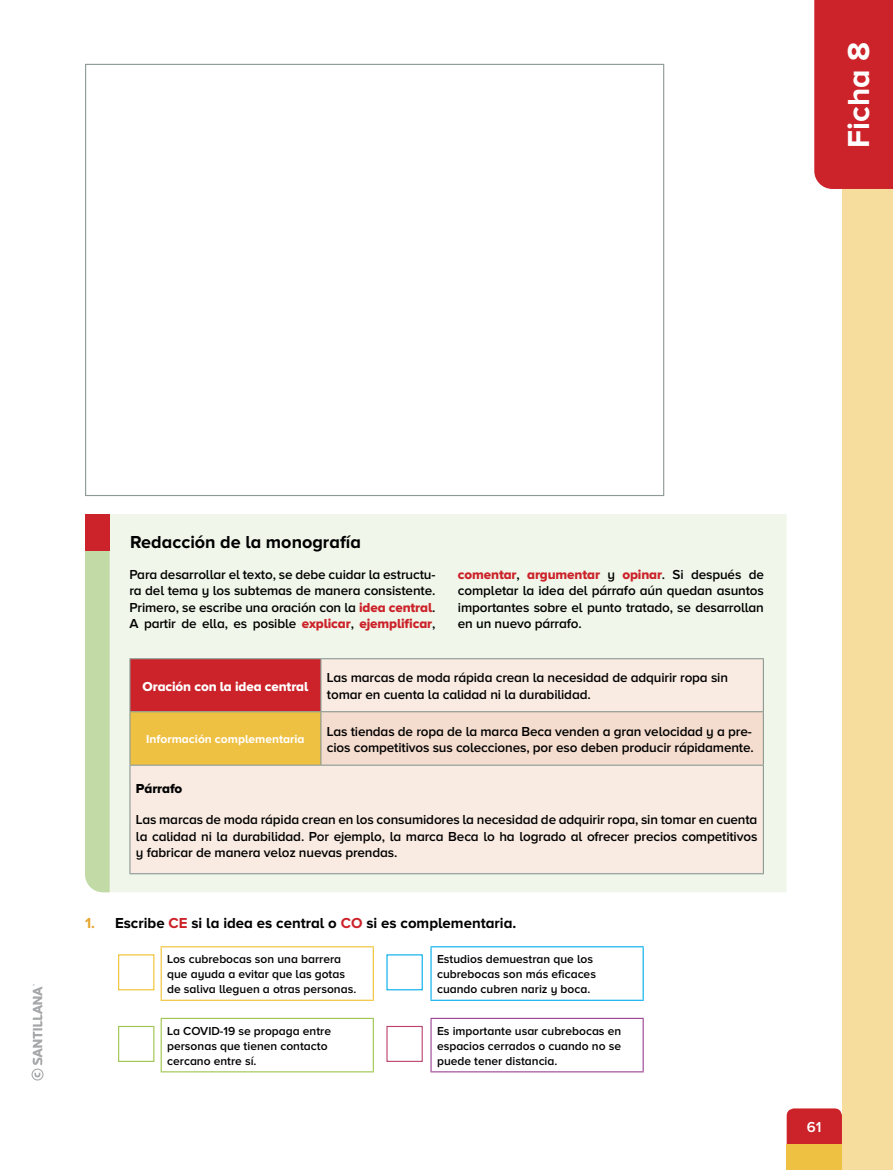
<style>
.page{position:relative;width:893px;height:1170px;background:#fff}
.page>*{position:absolute;margin:0;border:0;box-sizing:border-box;transform-origin:0 0}
.t1{font:700 31.5px "Proxima Nova A";color:#fff}
.t2{font:700 18px "Proxima Nova A";color:#000}
.t3{font:700 15px "Proxima Nova A";color:#000}
.t4{font:600 15px "Proxima Nova A";color:#fff}
.t5{font:600 13.5px/16.5px "Proxima Nova A";letter-spacing:-.01em;color:#000;text-align:justify}
.t6{font:13.5px "Proxima Nova A Extrabld";letter-spacing:-.01em;color:#cc2229}
.t7{font:13.5px "Proxima Nova A Extrabld";letter-spacing:-.01em;color:#fff}
.t8{font:13.5px "Proxima Nova A Extrabld";letter-spacing:-.01em;color:#000}
.t9{font:600 12px/15px "Proxima Nova A";color:#000}
.t10{font:700 12px "Proxima Nova A";color:#fff}
.s1{font-family:"Proxima Nova A Extrabld";font-weight:400;color:#cc2229}
.s2{font-family:"Proxima Nova A";font-weight:600;color:#000}
.s3{color:#e6a630}
.s4{color:#cc2229}
</style>
<div class="page">
<div style="left:842px;top:0;width:51px;height:1169px;background:#f7dd9d"></div>
<div style="left:787px;top:1108px;width:55px;height:36px;background:#cc2229"></div>
<div style="left:787px;top:1144px;width:55px;height:25px;background:#efc143"></div>
<div style="left:814px;top:0;width:79px;height:189px;background:#cc2229"></div>
<div style="left:85px;top:64px;width:579px;height:432px;background:#fff;border:1px solid #8b9a94"></div>
<div style="left:110px;top:514px;width:677px;height:378px;background:#f0f6ea"></div>
<div style="left:85px;top:550px;width:25px;height:342px;background:#c1daa6"></div>
<div style="left:85px;top:514px;width:25px;height:36px;background:#cc2229"></div>
<svg style="left:131px;top:659px;width:632px;height:214px;background:#f3d6cf"></svg>
<div style="left:130px;top:711px;width:191px;height:54px;background:#efc143"></div>
<div style="left:321px;top:711px;width:442px;height:54px;background:#f4dcce"></div>
<hr style="left:763px;top:765px;width:1px;height:108px;background:#8b9a94">
<hr style="left:129px;top:658px;width:192px;height:1px;background:#8b9a94">
<hr style="left:129px;top:659px;width:2px;height:52px;background:#8b9a94">
<hr style="left:320px;top:659px;width:1px;height:52px;background:#8b9a94">
<hr style="left:129px;top:711px;width:192px;height:1px;background:#8b9a94">
<hr style="left:129px;top:712px;width:2px;height:52px;background:#8b9a94">
<hr style="left:320px;top:712px;width:1px;height:52px;background:#8b9a94">
<hr style="left:129px;top:764px;width:192px;height:1px;background:#8b9a94">
<hr style="left:129px;top:765px;width:2px;height:108px;background:#8b9a94">
<hr style="left:321px;top:764px;width:443px;height:1px;background:#8b9a94">
<hr style="left:129px;top:873px;width:192px;height:1px;background:#8b9a94">
<hr style="left:321px;top:873px;width:443px;height:1px;background:#8b9a94">
<hr style="left:763px;top:659px;width:1px;height:52px;background:#8b9a94">
<hr style="left:321px;top:711px;width:443px;height:1px;background:#8b9a94">
<hr style="left:763px;top:712px;width:1px;height:52px;background:#8b9a94">
<hr style="left:321px;top:658px;width:443px;height:1px;background:#8b9a94">
<hr style="left:161px;top:946px;width:213px;height:1px;background:#efc131">
<hr style="left:161px;top:947px;width:1px;height:52px;background:#efc131">
<hr style="left:373px;top:947px;width:1px;height:52px;background:#efc131">
<hr style="left:161px;top:999px;width:213px;height:1px;background:#efc131">
<hr style="left:430px;top:946px;width:214px;height:1px;background:#00acec">
<hr style="left:430px;top:947px;width:2px;height:52px;background:#00acec">
<hr style="left:643px;top:947px;width:1px;height:52px;background:#00acec">
<hr style="left:430px;top:999px;width:214px;height:1px;background:#00acec">
<hr style="left:161px;top:1017px;width:213px;height:1px;background:#9fc54d">
<hr style="left:161px;top:1018px;width:1px;height:53px;background:#9fc54d">
<hr style="left:373px;top:1018px;width:1px;height:53px;background:#9fc54d">
<hr style="left:161px;top:1071px;width:213px;height:1px;background:#9fc54d">
<hr style="left:430px;top:1017px;width:214px;height:1px;background:#9c4193">
<hr style="left:430px;top:1018px;width:2px;height:53px;background:#9c4193">
<hr style="left:643px;top:1018px;width:1px;height:53px;background:#9c4193">
<hr style="left:430px;top:1071px;width:214px;height:1px;background:#9c4193">
<div style="left:118px;top:1025px;width:36px;height:36px;border:1px solid #9fc54d"></div>
<div style="left:386px;top:1025px;width:37px;height:36px;border:1px solid #bd426a"></div>
<div style="left:118px;top:954px;width:36px;height:36px;border:1px solid #efc131"></div>
<div style="left:386px;top:954px;width:37px;height:36px;border:1px solid #00acec"></div>
<svg style="left:32px;top:984px;width:12px;height:96px"></svg>
<h1 class="t1" style="left:841px;top:148px;width:107px;rotate:-90deg">Ficha 8</h1>
<h2 class="t2" style="left:130px;top:532px;width:232px">Redacción de la monografía</h2>
<p class="t5" style="left:129px;top:565px;width:308px">Para desarrollar el texto, se debe cuidar la estructu&shy;ra del tema y los subtemas de manera consistente.<br>Primero, se escribe una oración con la <span class="s1">idea central</span>.<br>A partir de ella, es posible <span class="s1">explicar</span>, <span class="s1">ejemplificar</span>,</p>
<p class="t6" style="left:458px;top:566px;width:308px">comentar<span class="s2">,</span> argumentar <span class="s2">y</span> opinar<span class="s2">. Si después de</span></p>
<p class="t5" style="left:458px;top:582px;width:307px">completar la idea del párrafo aún quedan asuntos importantes sobre el punto tratado, se desarrollan en un nuevo párrafo.</p>
<p class="t7" style="left:143px;top:678px;width:167px">Oración con la idea central</p>
<p class="t5" style="left:327px;top:669px;width:403px">Las marcas de moda rápida crean la necesidad de adquirir ropa sin tomar en cuenta la calidad ni la durabilidad.</p>
<p class="t10" style="left:146px;top:732px;width:160px">Información complementaria</p>
<p class="t5" style="left:327px;top:722px;width:428px">Las tiendas de ropa de la marca Beca venden a gran velocidad y a pre&shy;cios competitivos sus colecciones, por eso deben producir rápidamente.</p>
<p class="t8" style="left:136px;top:780px;width:48px">Párrafo</p>
<p class="t5" style="left:136px;top:811px;width:623px">Las marcas de moda rápida crean en los consumidores la necesidad de adquirir ropa, sin tomar en cuenta la calidad ni la durabilidad. Por ejemplo, la marca Beca lo ha logrado al ofrecer precios competitivos y fabricar de manera veloz nuevas prendas.</p>
<p class="t3" style="left:85px;top:914px;width:433px"><span class="s3">1.</span> Escribe <span class="s4">CE</span> si la idea es central o <span class="s4">CO</span> si es complementaria.</p>
<p class="t9" style="left:167px;top:951px;width:191px">Los cubrebocas son una barrera que ayuda a evitar que las gotas de saliva lleguen a otras personas.</p>
<p class="t9" style="left:437px;top:951px;width:160px">Estudios demuestran que los cubrebocas son más eficaces cuando cubren nariz y boca.</p>
<p class="t9" style="left:167px;top:1023px;width:165px">La COVID-19 se propaga entre personas que tienen contacto cercano entre sí.</p>
<p class="t9" style="left:437px;top:1023px;width:186px;text-align:justify">Es importante usar cubrebocas en espacios cerrados o cuando no se puede tener distancia.</p>
<p class="t4" style="left:807px;top:1118px;width:16px">61</p>
</div>
